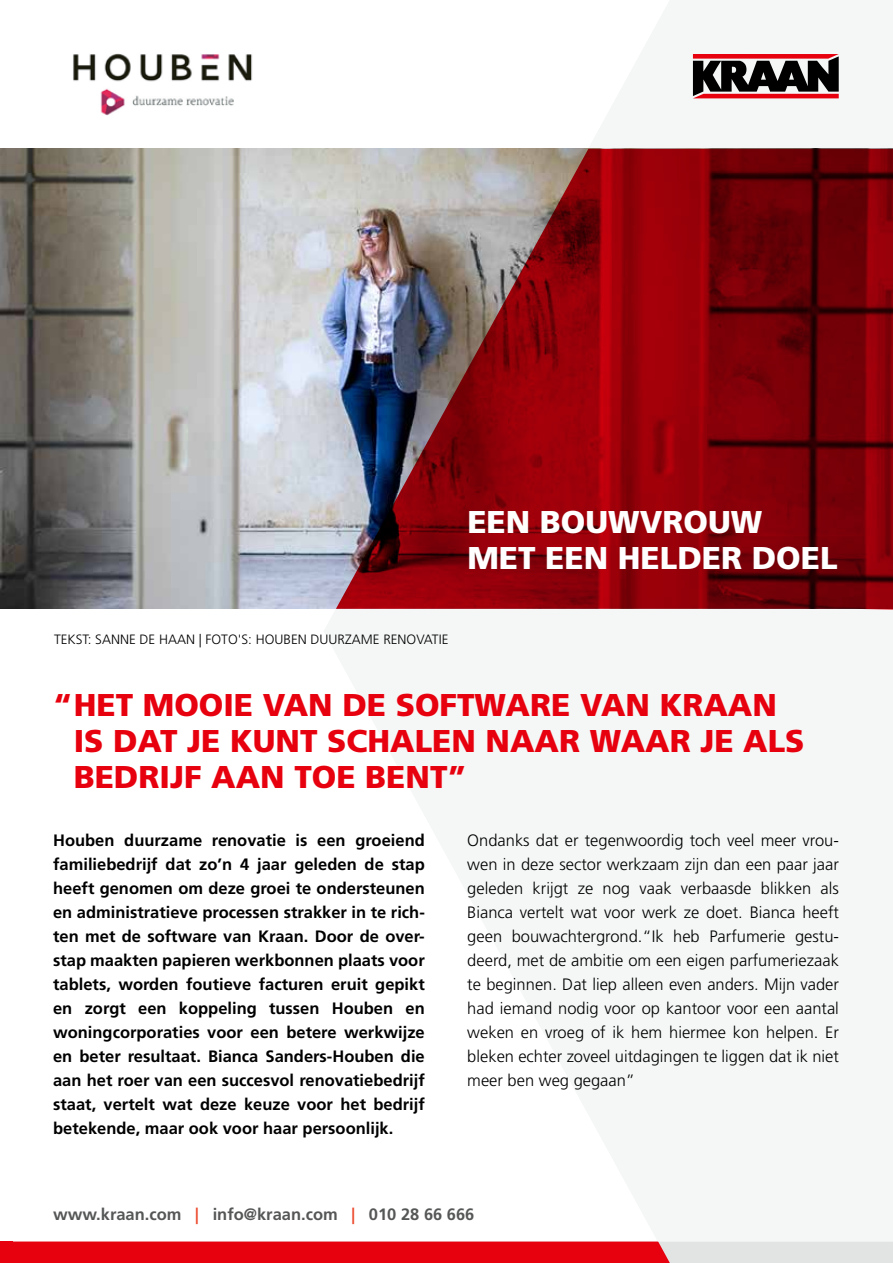
<style>
.page{position:relative;width:893px;height:1263px;background:#fff}
.page>*{position:absolute;margin:0;border:0;box-sizing:border-box;transform-origin:0 0}
.t1{font:900 31.5px/36px "Frutiger";color:#e7000e}
.t2{font:900 31.5px/36px "Frutiger";color:#fff}
.t3{font:700 16.5px/24px "Frutiger";color:#000;text-align:justify}
.t4{font:300 16.5px/24px "Frutiger";color:#000;text-align:justify}
.t5{font:700 16.5px "Frutiger";color:#555756}
.t6{font:300 13.5px "Frutiger";color:#000}
.s1{color:#eb4b30}
</style>
<div class="page">
<hr style="left:0;top:0;width:1px;height:806px;background:#f3f4f4">
<div style="left:0;top:1241px;width:13px;height:22px;background:#e7000e"></div>
<svg style="left:693px;top:54px;width:146px;height:44px"></svg>
<img style="left:0;top:149px;width:336px;height:460px">
<svg style="left:336px;top:149px;width:557px;height:461px;background:#841f27"></svg>
<svg style="left:13px;top:1242px;width:880px;height:21px;background:#e53a45"></svg>
<img style="left:73px;top:53px;width:180px;height:63px">
<h1 class="t2" style="left:467px;top:504px;width:372px">EEN BOUWVROUW<br>MET EEN HELDER DOEL</h1>
<p class="t6" style="left:54px;top:632px;width:396px">TEKST: SANNE DE HAAN | FOTO'S: HOUBEN DUURZAME RENOVATIE</p>
<h1 class="t1" style="left:74px;top:687px;width:732px;text-indent:-21px">“HET MOOIE VAN DE SOFTWARE VAN KRAAN<br>IS DAT JE KUNT SCHALEN NAAR WAAR JE ALS<br>BEDRIJF AAN TOE BENT”</h1>
<p class="t3" style="left:53px;top:828px;width:373px">Houben duurzame renovatie is een groeiend familiebedrijf dat zo’n 4 jaar geleden de stap heeft genomen om deze groei te ondersteunen en administratieve processen strakker in te rich&shy;ten met de software van Kraan. Door de over&shy;stap maakten papieren werkbonnen plaats voor tablets, worden foutieve facturen eruit gepikt en zorgt een koppeling tussen Houben en woningcorporaties voor een betere werkwijze en beter resultaat. Bianca Sanders-Houben die aan het roer van een succesvol renovatiebedrijf staat, vertelt wat deze keuze voor het bedrijf betekende, maar ook voor haar persoonlijk.</p>
<p class="t4" style="left:467px;top:829px;width:373px">Ondanks dat er tegenwoordig toch veel meer vrou&shy;wen in deze sector werkzaam zijn dan een paar jaar geleden krijgt ze nog vaak verbaasde blikken als Bianca vertelt wat voor werk ze doet. Bianca heeft geen bouwachtergrond.“Ik heb Parfumerie gestu&shy;deerd, met de ambitie om een eigen parfumeriezaak te beginnen. Dat liep alleen even anders. Mijn vader had iemand nodig voor op kantoor voor een aantal weken en vroeg of ik hem hiermee kon helpen. Er bleken echter zoveel uitdagingen te liggen dat ik niet meer ben weg gegaan”</p>
<p class="t5" style="left:53px;top:1205px;width:423px">www.kraan.com <span class="s1">|</span> info@kraan.com <span class="s1">|</span> 010 28 66 666</p>
</div>
